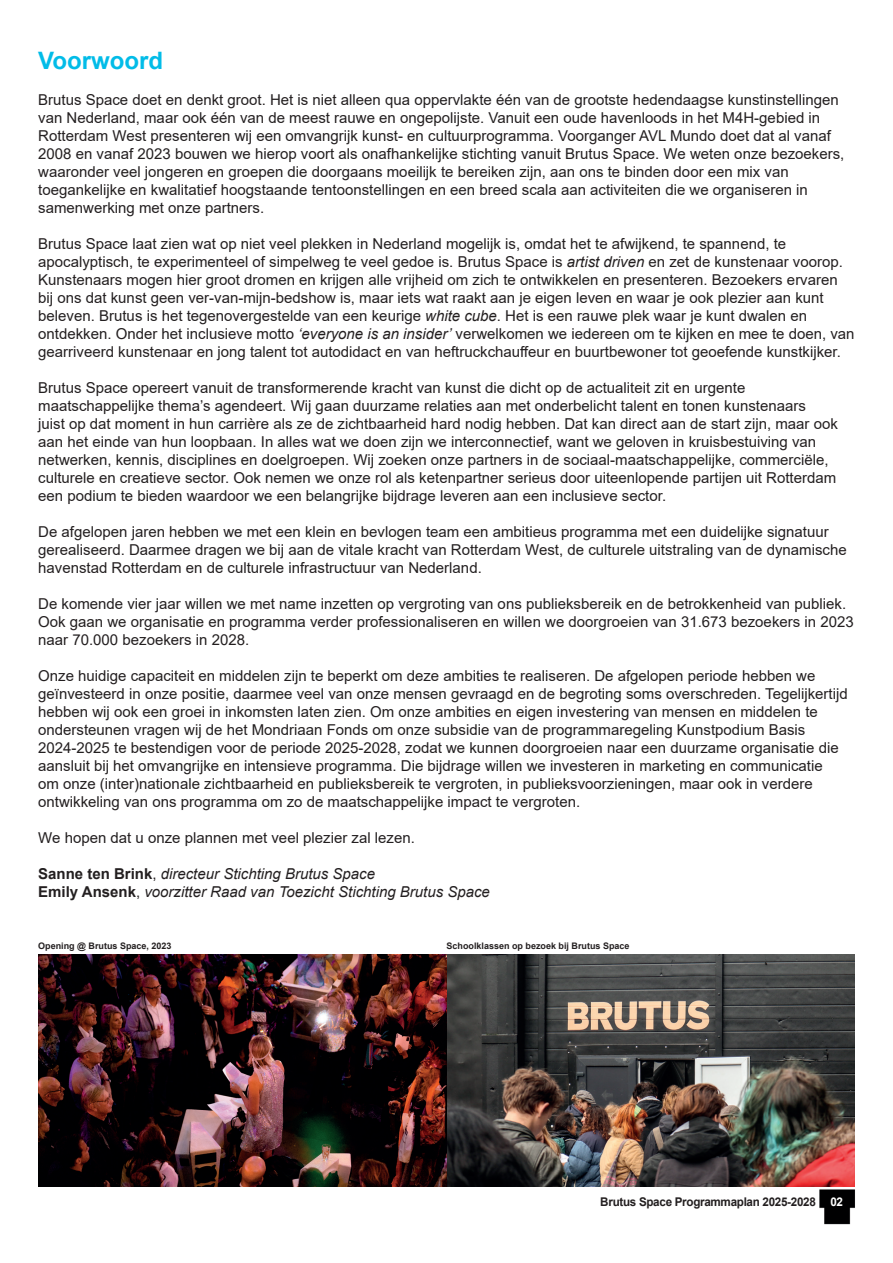
<style>
.page{position:relative;width:893px;height:1263px;background:#fff}
.page>*{position:absolute;margin:0;border:0;box-sizing:border-box;transform-origin:0 0}
.t1{font:700 24px "Arial";color:#02bce8}
.t2{font:15px/18px "Arial";color:#231f20}
.t3{font:italic 15px/18px "Arial";color:#231f20}
.t4{font:700 12px "Arial";letter-spacing:-.025em;color:#231f20}
.t5{font:700 9px "Arial";color:#231f20}
.s1{font-style:italic}
.s2{font-weight:700;font-style:normal}
.s3{font-style:normal}
.s4{color:#fff}
</style>
<div class="page">
<img style="left:819px;top:1189px;width:36px;height:36px">
<img style="left:38px;top:954px;width:817px;height:232px">
<h1 class="t1" style="left:38px;top:43px;width:126px">Voorwoord</h1>
<p class="t2" style="left:38px;top:90px;width:808px">Brutus Space doet en denkt groot. Het is niet alleen qua oppervlakte één van de grootste hedendaagse kunstinstellingen van Nederland, maar ook één van de meest rauwe en ongepolijste. Vanuit een oude havenloods in het M4H-gebied in Rotterdam West presenteren wij een omvangrijk kunst- en cultuurprogramma. Voorganger AVL Mundo doet dat al vanaf 2008 en vanaf 2023 bouwen we hierop voort als onafhankelijke stichting vanuit Brutus Space. We weten onze bezoekers, waaronder veel jongeren en groepen die doorgaans moeilijk te bereiken zijn, aan ons te binden door een mix van toegankelijke en kwalitatief hoogstaande tentoonstellingen en een breed scala aan activiteiten die we organiseren in samenwerking met onze partners.</p>
<p class="t2" style="left:38px;top:234px;width:818px">Brutus Space laat zien wat op niet veel plekken in Nederland mogelijk is, omdat het te afwijkend, te spannend, te apocalyptisch, te experimenteel of simpelweg te veel gedoe is. Brutus Space is <span class="s1">artist driven</span> en zet de kunstenaar voorop.<br>Kunstenaars mogen hier groot dromen en krijgen alle vrijheid om zich te ontwikkelen en presenteren. Bezoekers ervaren bij ons dat kunst geen ver-van-mijn-bedshow is, maar iets wat raakt aan je eigen leven en waar je ook plezier aan kunt beleven. Brutus is het tegenovergestelde van een keurige <span class="s1">white cube</span>. Het is een rauwe plek waar je kunt dwalen en ontdekken. Onder het inclusieve motto <span class="s1">‘everyone is an insider’</span> verwelkomen we iedereen om te kijken en mee te doen, van gearriveerd kunstenaar en jong talent tot autodidact en van heftruckchauffeur en buurtbewoner tot geoefende kunstkijker.</p>
<p class="t2" style="left:38px;top:378px;width:801px">Brutus Space opereert vanuit de transformerende kracht van kunst die dicht op de actualiteit zit en urgente maatschappelijke thema’s agendeert. Wij gaan duurzame relaties aan met onderbelicht talent en tonen kunstenaars<br>juist op dat moment in hun carrière als ze de zichtbaarheid hard nodig hebben. Dat kan direct aan de start zijn, maar ook aan het einde van hun loopbaan. In alles wat we doen zijn we interconnectief, want we geloven in kruisbestuiving van netwerken, kennis, disciplines en doelgroepen. Wij zoeken onze partners in de sociaal-maatschappelijke, commerciële, culturele en creatieve sector. Ook nemen we onze rol als ketenpartner serieus door uiteenlopende partijen uit Rotterdam een podium te bieden waardoor we een belangrijke bijdrage leveren aan een inclusieve sector.</p>
<p class="t2" style="left:38px;top:522px;width:810px">De afgelopen jaren hebben we met een klein en bevlogen team een ambitieus programma met een duidelijke signatuur gerealiseerd. Daarmee dragen we bij aan de vitale kracht van Rotterdam West, de culturele uitstraling van de dynamische havenstad Rotterdam en de culturele infrastructuur van Nederland.</p>
<p class="t2" style="left:38px;top:594px;width:817px">De komende vier jaar willen we met name inzetten op vergroting van ons publieksbereik en de betrokkenheid van publiek.<br>Ook gaan we organisatie en programma verder professionaliseren en willen we doorgroeien van 31.673 bezoekers in 2023 naar 70.000 bezoekers in 2028.</p>
<p class="t2" style="left:38px;top:666px;width:811px">Onze huidige capaciteit en middelen zijn te beperkt om deze ambities te realiseren. De afgelopen periode hebben we geïnvesteerd in onze positie, daarmee veel van onze mensen gevraagd en de begroting soms overschreden. Tegelijkertijd hebben wij ook een groei in inkomsten laten zien. Om onze ambities en eigen investering van mensen en middelen te ondersteunen vragen wij de het Mondriaan Fonds om onze subsidie van de programmaregeling Kunstpodium Basis 2024-2025 te bestendigen voor de periode 2025-2028, zodat we kunnen doorgroeien naar een duurzame organisatie die aansluit bij het omvangrijke en intensieve programma. Die bijdrage willen we investeren in marketing en communicatie<br>om onze (inter)nationale zichtbaarheid en publieksbereik te vergroten, in publieksvoorzieningen, maar ook in verdere ontwikkeling van ons programma om zo de maatschappelijke impact te vergroten.</p>
<p class="t2" style="left:38px;top:828px;width:378px">We hopen dat u onze plannen met veel plezier zal lezen.</p>
<p class="t3" style="left:38px;top:864px;width:453px"><span class="s2">Sanne ten Brink</span><span class="s3">,</span> directeur Stichting Brutus Space<br><span class="s2">Emily Ansenk</span><span class="s3">,</span> voorzitter Raad van Toezicht Stichting Brutus Space</p>
<p class="t5" style="left:38px;top:939px;width:135px">Opening @ Brutus Space, 2023</p>
<p class="t5" style="left:446px;top:939px;width:185px">Schoolklassen op bezoek bij Brutus Space</p>
<p class="t4" style="left:600px;top:1193px;width:244px">Brutus Space Programmaplan 2025-2028 <span class="s4">02</span></p>
</div>
